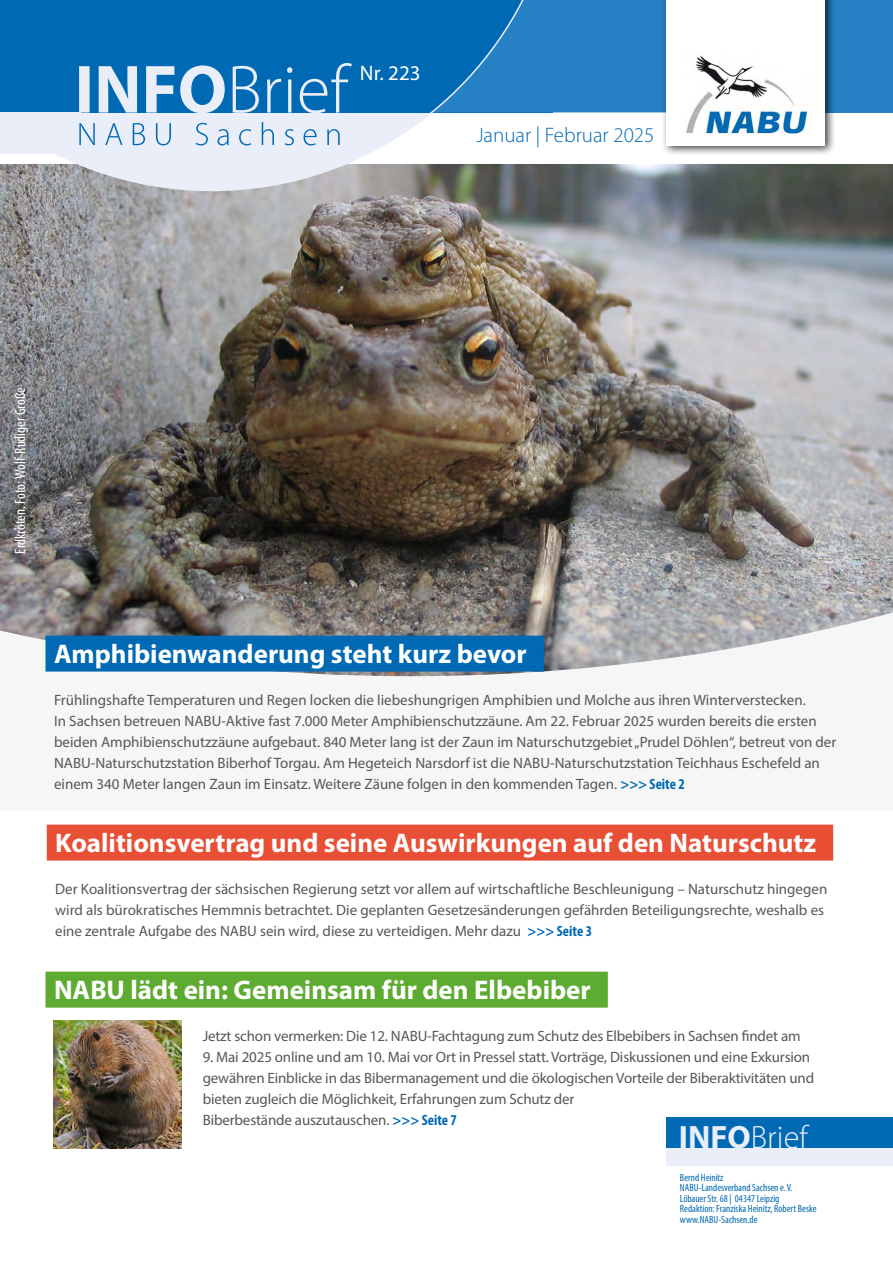
<style>
.page{position:relative;width:893px;height:1263px;background:#fff}
.page>*{position:absolute;margin:0;border:0;box-sizing:border-box;transform-origin:0 0}
.t1{font:300 32.4px "Myriad Pro";color:#e9eef9}
.t2{font:700 27px "Myriad Pro";color:#fff}
.t3{font:300 21px "Myriad Pro";color:#0069b4}
.t4{font:21px "Myriad Pro";color:#fff}
.t5{font:15px/21px "Myriad Pro";color:#575756}
.t6{font:condensed 15px "Myriad Pro";color:#fff}
.t7{font:condensed 10.5px/10.5px "Myriad Pro";color:#0069b4}
.s1{font-weight:700;font-stretch:condensed;color:#0069b4}
.s2{font-weight:700}
</style>
<div class="page">
<div style="left:0;top:558px;width:893px;height:252px;background:#f6f6f6"></div>
<img style="left:0;top:164px;width:893px;height:512px">
<div style="left:746px;top:0;width:147px;height:112px;background:#2581c4"></div>
<div style="left:531px;top:0;width:130px;height:112px;background:#2581c4"></div>
<svg style="left:0;top:0;width:531px;height:192px;background:#649eca"></svg>
<div style="left:666px;top:1147px;width:227px;height:20px;background:#e9eef9"></div>
<div style="left:666px;top:1117px;width:227px;height:30px;background:#0069b4"></div>
<div style="left:661px;top:0;width:175px;height:157px;background:#000;opacity:.75"></div>
<div style="left:666px;top:0;width:159px;height:145px;background:#fff"></div>
<img style="left:686px;top:55px;width:124px;height:80px">
<div style="left:45px;top:636px;width:499px;height:36px;background:#0069b4"></div>
<div style="left:666px;top:1166px;width:227px;height:64px;background:#fff"></div>
<div style="left:45px;top:972px;width:563px;height:36px;background:#5dab31"></div>
<div style="left:47px;top:825px;width:786px;height:36px;background:#e94f35"></div>
<img style="left:54px;top:1020px;width:127px;height:128px">
<h3 class="t4" style="left:360px;top:60px;width:62px">Nr. 223</h3>
<h3 class="t3" style="left:476px;top:122px;width:180px">Januar | Februar 2025</h3>
<p class="t6" style="left:11px;top:554px;width:168px;rotate:-90deg">Erdkröten. Foto: Wolf-Rüdiger Große</p>
<h2 class="t2" style="left:54px;top:636px;width:474px">Amphibienwanderung steht kurz bevor</h2>
<p class="t5" style="left:54px;top:689px;width:784px">Frühlingshafte Temperaturen und Regen locken die liebeshungrigen Amphibien und Molche aus ihren Winterverstecken.<br>In Sachsen betreuen NABU-Aktive fast 7.000 Meter Amphibienschutzzäune. Am 22. Februar 2025 wurden bereits die ersten beiden Amphibienschutzzäune aufgebaut. 840 Meter lang ist der Zaun im Naturschutzgebiet „Prudel Döhlen“, betreut von der NABU-Naturschutzstation Biberhof Torgau. Am Hegeteich Narsdorf ist die NABU-Naturschutzstation Teichhaus Eschefeld an einem 340 Meter langen Zaun im Einsatz. Weitere Zäune folgen in den kommenden Tagen. <span class="s1">&gt;&gt;&gt; Seite 2</span></p>
<h2 class="t2" style="left:55px;top:825px;width:762px">Koalitionsvertrag und seine Auswirkungen auf den Naturschutz</h2>
<p class="t5" style="left:55px;top:878px;width:774px">Der Koalitionsvertrag der sächsischen Regierung setzt vor allem auf wirtschaftliche Beschleunigung – Naturschutz hingegen wird als bürokratisches Hemmnis betrachtet. Die geplanten Gesetzesänderungen gefährden Beteiligungsrechte, weshalb es eine zentrale Aufgabe des NABU sein wird, diese zu verteidigen. Mehr dazu <span class="s1">&gt;&gt;&gt; Seite 3</span></p>
<h2 class="t2" style="left:54px;top:972px;width:538px">NABU lädt ein: Gemeinsam für den Elbebiber</h2>
<p class="t5" style="left:203px;top:1025px;width:599px">Jetzt schon vermerken: Die 12. NABU-Fachtagung zum Schutz des Elbebibers in Sachsen findet am</p>
<p class="t5" style="left:203px;top:1046px;width:613px">9. Mai 2025 online und am 10. Mai vor Ort in Pressel statt. Vorträge, Diskussionen und eine Exkursion gewähren Einblicke in das Bibermanagement und die ökologischen Vorteile der Biberaktivitäten und bieten zugleich die Möglichkeit, Erfahrungen zum Schutz der<br>Biberbestände auszutauschen. <span class="s1">&gt;&gt;&gt; Seite 7</span></p>
<h1 class="t1" style="left:679px;top:1117px;width:131px"><span class="s2">INFO</span>Brief</h1>
<p class="t7" style="left:680px;top:1172px;width:138px">Bernd Heinitz<br>NABU-Landesverband Sachsen e.V.<br>Löbauer Str. 68 | 04347 Leipzig<br>Redaktion: Franziska Heinitz, Robert Beske www.NABU-Sachsen.de</p>
</div>
